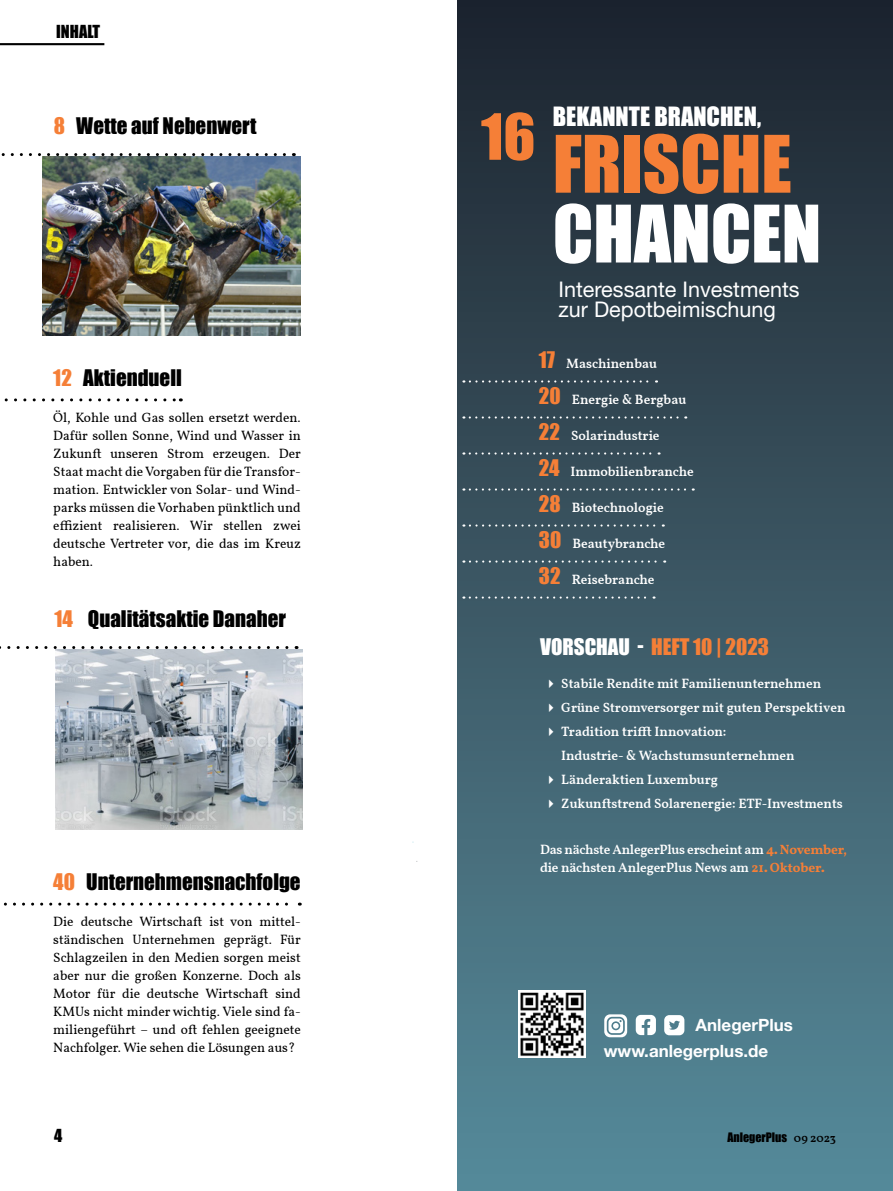
<style>
.page{position:relative;width:893px;height:1191px;background:#fff}
.page>*{position:absolute;margin:0;border:0;box-sizing:border-box;transform-origin:0 0}
.t1{font:73.2px "Impact";color:#f57f37}
.t2{font:73.2px "Impact";color:#fff}
.t3{font:58.8px "Impact";color:#f57f37}
.t4{font:24.45px "Impact";color:#fff}
.t5{font:21.6px/20.5px "Helvetica Neue LT Std";color:#fff}
.t6{font:21px "Impact";color:#000}
.t7{font:21px "Impact";color:#f57f37}
.t8{font:700 16.95px/25.5px "Helvetica Neue LT Std";color:#fff}
.t9{font:16.5px "Impact";color:#000}
.t10{font:13.5px/18px "Vollkorn";color:#000;text-align:justify}
.t11{font:500 13.5px/24px "Vollkorn";color:#fff}
.t12{font:500 13.5px/18px "Vollkorn";letter-spacing:-.02em;color:#fff}
.t13{font:12px "Impact";color:#000}
.s1{color:#f57f37}
.s2{font-family:"Impact";font-weight:400;font-size:21px;color:#f57f37}
.s3{color:#fff}
.s4{font-weight:700;color:#f57f37}
.s5{font-family:"Vollkorn";font-weight:500}
</style>
<div class="page">
<div style="left:458px;top:0;width:435px;height:1191px;background:linear-gradient(to bottom,#1d232e,#588c9c)"></div>
<svg style="left:4px;top:398px;width:177px;height:3px"></svg>
<svg style="left:3px;top:902px;width:297px;height:3px"></svg>
<svg style="left:470px;top:380px;width:187px;height:2px"></svg>
<svg style="left:470px;top:416px;width:216px;height:2px"></svg>
<svg style="left:470px;top:452px;width:190px;height:2px"></svg>
<svg style="left:470px;top:488px;width:224px;height:2px"></svg>
<svg style="left:470px;top:524px;width:194px;height:2px"></svg>
<svg style="left:470px;top:560px;width:195px;height:2px"></svg>
<svg style="left:470px;top:596px;width:185px;height:2px"></svg>
<svg style="left:604px;top:1014px;width:23px;height:23px"></svg>
<svg style="left:636px;top:1015px;width:20px;height:20px"></svg>
<svg style="left:664px;top:1015px;width:20px;height:20px"></svg>
<img style="left:56px;top:649px;width:246px;height:180px">
<svg style="left:0;top:646px;width:287px;height:3px"></svg>
<img style="left:42px;top:156px;width:258px;height:180px">
<svg style="left:1px;top:153px;width:283px;height:3px"></svg>
<img style="left:519px;top:990px;width:67px;height:67px">
<hr style="left:0;top:43px;width:104px;height:2px;background:#000">
<svg style="left:549px;top:679px;width:5px;height:9px"></svg>
<svg style="left:549px;top:703px;width:5px;height:9px"></svg>
<svg style="left:549px;top:727px;width:5px;height:9px"></svg>
<svg style="left:549px;top:775px;width:5px;height:9px"></svg>
<svg style="left:549px;top:799px;width:5px;height:9px"></svg>
<p class="t9" style="left:56px;top:19px;width:45px">INHALT</p>
<h3 class="t6" style="left:54px;top:109px;width:204px"><span class="s1">8</span> Wette auf Nebenwert</h3>
<h3 class="t4" style="left:553px;top:97px;width:210px">BEKANNTE BRANCHEN,</h3>
<h1 class="t1" style="left:553px;top:107px;width:240px">FRISCHE</h1>
<h1 class="t2" style="left:553px;top:177px;width:270px">CHANCEN</h1>
<h2 class="t3" style="left:481px;top:91px;width:56px">16</h2>
<h3 class="t6" style="left:53px;top:361px;width:130px"><span class="s1">12</span> Aktienduell</h3>
<p class="t10" style="left:53px;top:408px;width:249px">Öl, Kohle und Gas sollen ersetzt werden.<br>Dafür sollen Sonne, Wind und Wasser in Zukunft unseren Strom erzeugen. Der Staat macht die Vorgaben für die Transfor&shy;mation. Entwickler von Solar- und Wind&shy;parks müssen die Vorhaben pünktlich und effizient realisieren. Wir stellen zwei deutsche Vertreter vor, die das im Kreuz haben.</p>
<h3 class="t6" style="left:55px;top:602px;width:233px"><span class="s1">14</span> Qualitätsaktie Danaher</h3>
<h3 class="t6" style="left:53px;top:865px;width:249px"><span class="s1">40</span> Unternehmensnachfolge</h3>
<p class="t10" style="left:53px;top:912px;width:249px">Die deutsche Wirtschaft ist von mittel&shy;ständischen Unternehmen geprägt. Für Schlagzeilen in den Medien sorgen meist aber nur die großen Konzerne. Doch als Motor für die deutsche Wirtschaft sind KMUs nicht minder wichtig. Viele sind fa&shy;miliengeführt – und oft fehlen geeignete Nachfolger. Wie sehen die Lösungen aus?</p>
<p class="t9" style="left:54px;top:1122px;width:10px">4</p>
<h3 class="t5" style="left:558px;top:278px;width:243px">Interessante Investments zur Depotbeimischung</h3>
<p class="t11" style="left:539px;top:351px;width:120px"><span class="s2">17</span> Maschinenbau</p>
<p class="t11" style="left:539px;top:387px;width:149px"><span class="s2">20</span> Energie &amp; Bergbau</p>
<p class="t11" style="left:539px;top:423px;width:122px"><span class="s2">22</span> Solarindustrie</p>
<p class="t11" style="left:539px;top:459px;width:156px"><span class="s2">24</span> Immobilienbranche</p>
<p class="t11" style="left:539px;top:495px;width:126px"><span class="s2">28</span> Biotechnologie</p>
<p class="t11" style="left:539px;top:531px;width:128px"><span class="s2">30</span> Beautybranche</p>
<p class="t11" style="left:539px;top:567px;width:117px"><span class="s2">32</span> Reisebranche</p>
<h3 class="t7" style="left:540px;top:630px;width:230px"><span class="s3">VORSCHAU -</span> HEFT 10 | 2023</h3>
<p class="t11" style="left:561px;top:671px;width:286px">Stabile Rendite mit Familienunternehmen Grüne Stromversorger mit guten Perspektiven Tradition trifft Innovation:<br>Industrie- &amp; Wachstumsunternehmen Länderaktien Luxemburg<br>Zukunftstrend Solarenergie: ETF-Investments</p>
<p class="t12" style="left:540px;top:840px;width:308px">Das nächste AnlegerPlus erscheint am <span class="s4">4. November, </span>die nächsten AnlegerPlus News am <span class="s4">21. Oktober.</span></p>
<p class="t8" style="left:604px;top:1012px;width:191px;text-indent:92px">AnlegerPlus www.anlegerplus.de</p>
<p class="t13" style="left:727px;top:1128px;width:110px">AnlegerPlus <span class="s5">09 2023</span></p>
</div>
